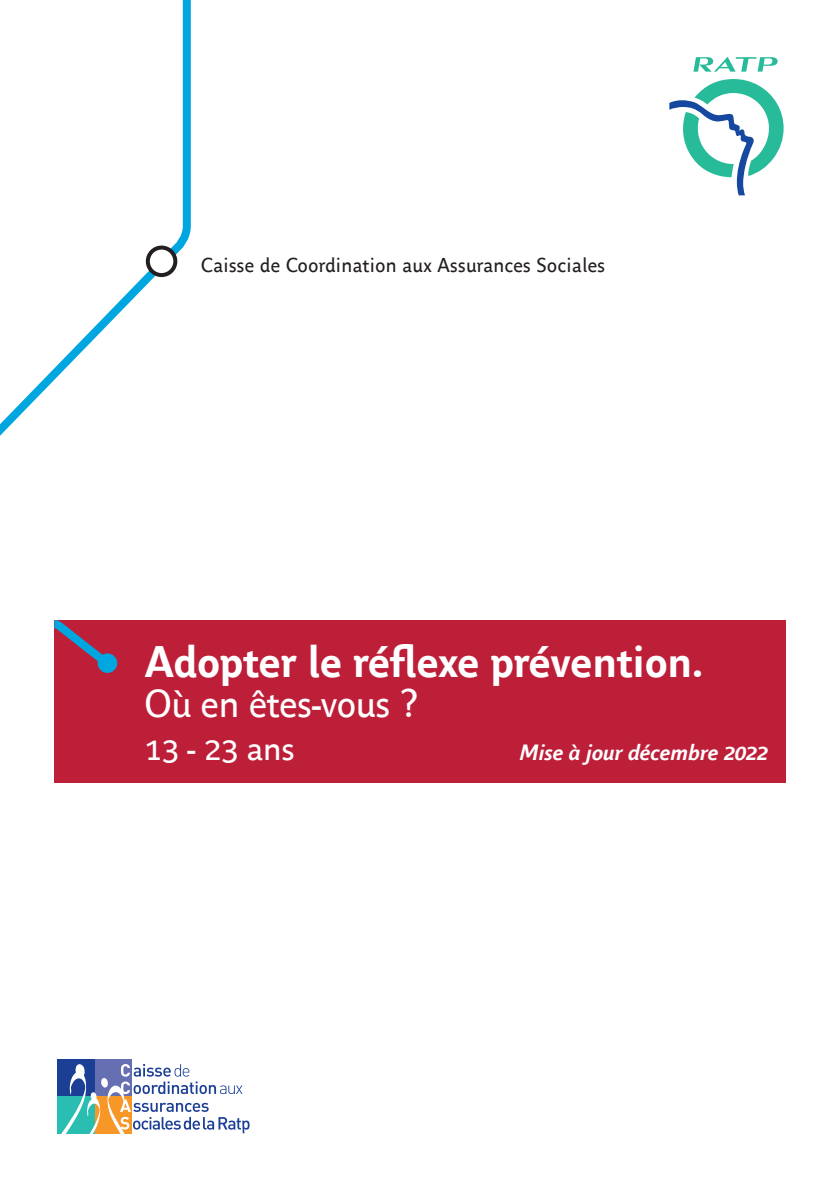
<style>
.page{position:relative;width:840px;height:1191px;background:#fff}
.page>*{position:absolute;margin:0;border:0;box-sizing:border-box;transform-origin:0 0}
.t1{font:700 44px "Parisine Office";color:#fff}
.t2{font:38px "Parisine Office";color:#fff}
.t3{font:32.6px "Parisine Office";color:#fff;scale:1.04 1}
.t4{font:italic 700 22px "Parisine Office";color:#fff}
.t5{font:20px "Parisine Office";letter-spacing:.02em;color:#231f20}
</style>
<div class="page">
<div style="left:94px;top:1059px;width:38px;height:37px;background:#666fb1"></div>
<div style="left:57px;top:1059px;width:37px;height:37px;background:#1b3f94"></div>
<div style="left:57px;top:1096px;width:37px;height:38px;background:#2abdb1"></div>
<svg style="left:61px;top:1062px;width:188px;height:72px"></svg>
<div style="left:54px;top:620px;width:731px;height:163px;background:#bd1f39"></div>
<svg style="left:693px;top:57px;width:84px;height:15px"></svg>
<svg style="left:669px;top:79px;width:114px;height:116px"></svg>
<svg style="left:0;top:0;width:191px;height:436px"></svg>
<div style="left:148px;top:247px;width:27px;height:28px;background:#fff;border-radius:50%"></div>
<div style="left:146px;top:245px;width:31px;height:32px;border:4px solid #231f20;border-radius:50%"></div>
<svg style="left:54px;top:620px;width:61px;height:52px"></svg>
<div style="left:98px;top:653px;width:19px;height:20px;background:#00a6e0;border-radius:50%"></div>
<p class="t5" style="left:201px;top:251px;width:405px">Caisse de Coordination aux Assurances Sociales</p>
<h1 class="t1" style="left:145px;top:629px;width:559px">Adopter le réflexe prévention.</h1>
<h2 class="t2" style="left:145px;top:676px;width:275px">Où en êtes-vous ?</h2>
<h3 class="t3" style="left:145px;top:725px;width:145px">13 - 23 ans</h3>
<p class="t4" style="left:519px;top:735px;width:250px">Mise à jour décembre 2022</p>
</div>
